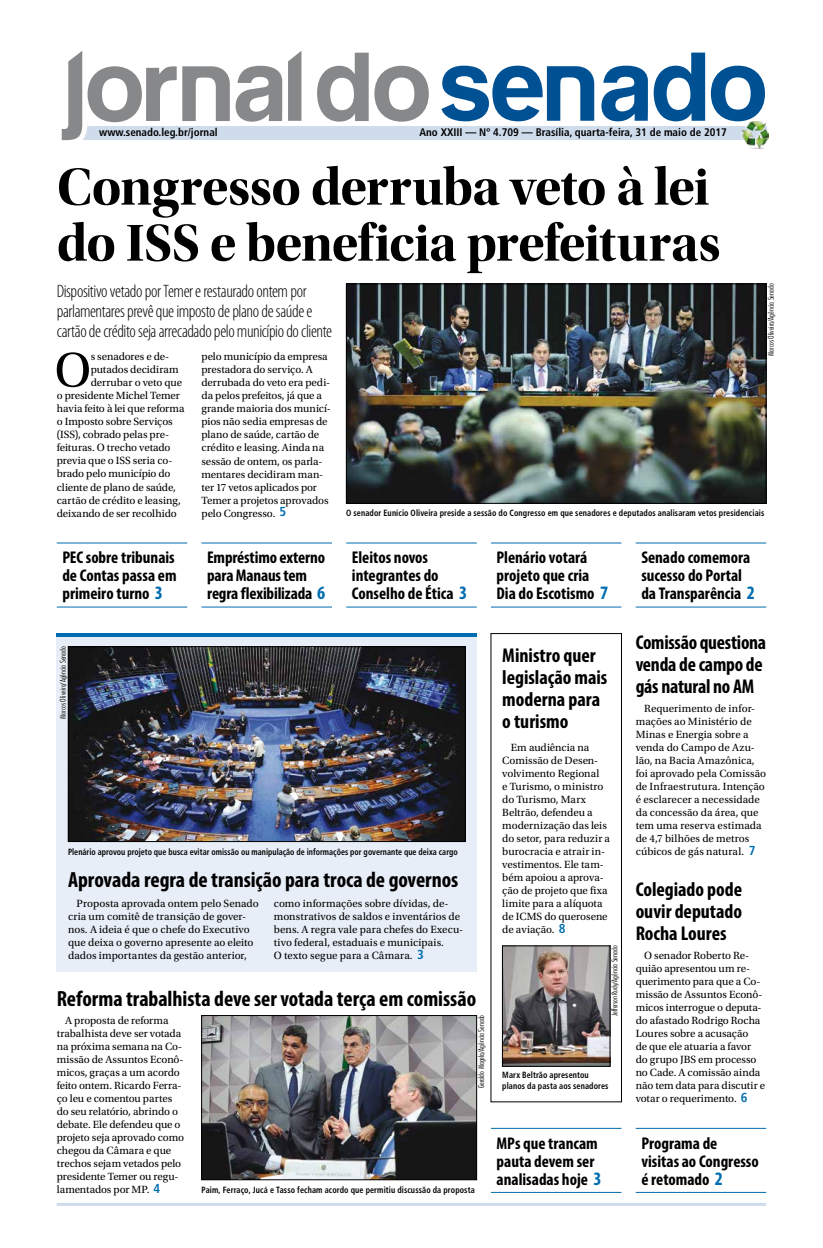
<style>
.page{position:relative;width:823px;height:1248px;background:#fff}
.page>*{position:absolute;margin:0;border:0;box-sizing:border-box;transform-origin:0 0}
.t1{font:54px/56px "Utopia Std Bold Disp";letter-spacing:-.015em;color:#000}
.t2{font:50.8px "Utopia Std";color:#000}
.t3{font:700 condensed 22px "Myriad Pro";color:#000}
.t4{font:700 condensed 20px/22px "Myriad Pro";letter-spacing:-.005em;color:#000}
.t5{font:300 condensed 18px/20px "Myriad Pro";letter-spacing:-.025em;color:#000}
.t6{font:700 condensed 17px/18px "Myriad Pro";color:#000}
.t7{font:11px/13px "Utopia Std";letter-spacing:-.005em;color:#000}
.t8{font:700 condensed 11px "Frutiger";color:#000}
.t9{font:700 condensed 9px/11px "Frutiger";letter-spacing:.01em;color:#000;scale:.9 1}
.t10{font:700 condensed 9px "Frutiger";letter-spacing:.01em;color:#000;scale:.89 1}
.t11{font:300 condensed 8px "Futura BT";color:#000}
.s1{font-family:"Frutiger";font-weight:700;font-stretch:condensed;font-size:13px;color:#006db0}
.s2{font-size:19px;color:#006db0}
</style>
<div class="page">
<hr style="left:57px;top:1202px;width:708px;height:3px;background:#cfdcec">
<div style="left:57px;top:633px;width:419px;height:338px;background:#e8eef7"></div>
<div style="left:76px;top:126px;width:689px;height:13px;background:#cfdcec"></div>
<svg style="left:317px;top:53px;width:51px;height:69px"></svg>
<svg style="left:374px;top:66px;width:54px;height:56px"></svg>
<svg style="left:288px;top:51px;width:13px;height:70px"></svg>
<svg style="left:653px;top:53px;width:51px;height:68px"></svg>
<svg style="left:710px;top:66px;width:54px;height:55px"></svg>
<svg style="left:441px;top:66px;width:153px;height:55px"></svg>
<svg style="left:601px;top:66px;width:46px;height:55px"></svg>
<svg style="left:61px;top:51px;width:221px;height:90px"></svg>
<div style="left:737px;top:118px;width:32px;height:33px;background:#fff;opacity:.75"></div>
<img style="left:741px;top:121px;width:27px;height:27px">
<hr style="left:635px;top:1127px;width:130px;height:1px;background:#006db0">
<hr style="left:635px;top:1191px;width:130px;height:1px;background:#006db0">
<hr style="left:635px;top:542px;width:130px;height:1px;background:#006db0">
<hr style="left:635px;top:606px;width:130px;height:1px;background:#006db0">
<hr style="left:346px;top:542px;width:130px;height:1px;background:#006db0">
<hr style="left:346px;top:606px;width:130px;height:1px;background:#006db0">
<hr style="left:490px;top:542px;width:131px;height:1px;background:#006db0">
<hr style="left:490px;top:606px;width:131px;height:1px;background:#006db0">
<hr style="left:57px;top:542px;width:130px;height:1px;background:#006db0">
<hr style="left:57px;top:606px;width:130px;height:1px;background:#006db0">
<hr style="left:201px;top:542px;width:131px;height:1px;background:#006db0">
<hr style="left:201px;top:606px;width:131px;height:1px;background:#006db0">
<hr style="left:490px;top:1127px;width:131px;height:1px;background:#006db0">
<hr style="left:490px;top:1191px;width:131px;height:1px;background:#006db0">
<img style="left:348px;top:286px;width:415px;height:215px">
<div style="left:346px;top:284px;width:419px;height:219px;border:1px solid #000"></div>
<img style="left:70px;top:648px;width:393px;height:191px">
<div style="left:68px;top:646px;width:397px;height:195px;border:1px solid #000"></div>
<img style="left:504px;top:947px;width:103px;height:117px">
<div style="left:502px;top:945px;width:107px;height:121px;border:1px solid #000"></div>
<img style="left:203px;top:1017px;width:271px;height:160px">
<div style="left:201px;top:1015px;width:275px;height:164px;border:1px solid #000"></div>
<hr style="left:57px;top:633px;width:419px;height:3px;background:#006db0">
<p class="t8" style="left:99px;top:126px;width:120px">www.senado.leg.br/jornal</p>
<p class="t8" style="left:419px;top:126px;width:309px">Ano XXIII — Nº 4.709 — Brasília, quarta-feira, 31 de maio de 2017</p>
<h1 class="t1" style="left:57px;top:159px;width:665px">Congresso derruba veto à lei do ISS e beneficia prefeituras</h1>
<h3 class="t5" style="left:57px;top:281px;width:277px">Dispositivo vetado por Temer e restaurado ontem por parlamentares prevê que imposto de plano de saúde e cartão de crédito seja arrecadado pelo município do cliente</h3>
<h2 class="t2" style="left:54px;top:342px;width:38px">O</h2>
<p class="t7" style="left:91px;top:350px;width:80px">s senadores e de-</p>
<p class="t11" style="left:765px;top:356px;width:74px;rotate:-90deg">Marcos Oliveira/Agência Senado</p>
<p class="t7" style="left:201px;top:350px;width:131px">pelo município da empresa prestadora do serviço. A derrubada do veto era pedi&shy;da pelos prefeitos, já que a grande maioria dos municí&shy;pios não sedia empresas de plano de saúde, cartão de crédito e leasing. Ainda na sessão de ontem, os parla&shy;mentares decidiram man&shy;ter 17 vetos aplicados por<br>Temer a projetos aprovados pelo Congresso. <span class="s1">5</span></p>
<p class="t7" style="left:91px;top:363px;width:89px">putados decidiram</p>
<p class="t7" style="left:91px;top:376px;width:93px">derrubar o veto que</p>
<p class="t7" style="left:57px;top:389px;width:124px">o presidente Michel Temer</p>
<p class="t7" style="left:57px;top:402px;width:129px">havia feito à lei que reforma</p>
<p class="t7" style="left:57px;top:415px;width:117px">o Imposto sobre Serviços</p>
<p class="t7" style="left:57px;top:428px;width:114px">(ISS), cobrado pelas pre-</p>
<p class="t7" style="left:57px;top:441px;width:115px">feituras. O trecho vetado</p>
<p class="t7" style="left:57px;top:454px;width:117px">previa que o ISS seria co-</p>
<p class="t7" style="left:57px;top:467px;width:115px">brado pelo município do</p>
<p class="t7" style="left:57px;top:480px;width:121px">cliente de plano de saúde,</p>
<p class="t7" style="left:57px;top:493px;width:125px">cartão de crédito e leasing,</p>
<p class="t7" style="left:57px;top:506px;width:121px">deixando de ser recolhido</p>
<p class="t9" style="left:346px;top:508px;width:466px">O senador Eunício Oliveira preside a sessão do Congresso em que senadores e deputados analisaram vetos presidenciais</p>
<h3 class="t6" style="left:62px;top:548px;width:116px;text-align:justify">PEC sobre tribunais de Contas passa em primeiro turno <span class="s2">3</span></h3>
<h3 class="t6" style="left:207px;top:548px;width:120px">Empréstimo externo para Manaus tem regra flexibilizada <span class="s2">6</span></h3>
<p class="t11" style="left:58px;top:718px;width:74px;rotate:-90deg">Marcos Oliveira/Agência Senado</p>
<h3 class="t6" style="left:351px;top:548px;width:117px">Eleitos novos integrantes do<br>Conselho de Ética <span class="s2">3</span></h3>
<h3 class="t6" style="left:496px;top:548px;width:113px">Plenário votará projeto que cria<br>Dia do Escotismo <span class="s2">7</span></h3>
<h3 class="t4" style="left:502px;top:643px;width:106px">Ministro quer legislação mais moderna para o turismo</h3>
<p class="t10" style="left:68px;top:846px;width:439px">Plenário aprovou projeto que busca evitar omissão ou manipulação de informações por governante que deixa cargo</p>
<h3 class="t3" style="left:68px;top:865px;width:391px">Aprovada regra de transição para troca de governos</h3>
<p class="t7" style="left:68px;top:896px;width:192px;text-indent:9px">Proposta aprovada ontem pelo Senado cria um comitê de transição de gover&shy;nos. A ideia é que o chefe do Executivo que deixa o governo apresente ao eleito dados importantes da gestão anterior,</p>
<p class="t7" style="left:274px;top:896px;width:191px">como informações sobre dívidas, de&shy;monstrativos de saldos e inventários de bens. A regra vale para chefes do Execu&shy;tivo federal, estaduais e municipais.<br>O texto segue para a Câmara. <span class="s1">3</span></p>
<h3 class="t3" style="left:57px;top:984px;width:420px">Reforma trabalhista deve ser votada terça em comissão</h3>
<p class="t7" style="left:57px;top:1013px;width:129px;text-indent:9px">A proposta de reforma trabalhista deve ser votada na próxima semana na Co&shy;missão de Assuntos Econô&shy;micos, graças a um acordo feito ontem. Ricardo Ferra&shy;ço leu e comentou partes do seu relatório, abrindo o debate. Ele defendeu que o projeto seja aprovado como chegou da Câmara e que trechos sejam vetados pelo presidente Temer ou regu&shy;lamentados por MP. <span class="s1">4</span></p>
<p class="t11" style="left:476px;top:1087px;width:75px;rotate:-90deg">Geraldo Magela/Agência Senado</p>
<p class="t9" style="left:201px;top:1184px;width:305px">Paim, Ferraço, Jucá e Tasso fecham acordo que permitiu discussão da proposta</p>
<p class="t7" style="left:502px;top:740px;width:109px;text-indent:9px">Em audiência na<br>Comissão de Desen&shy;volvimento Regional<br>e Turismo, o ministro do Turismo, Marx<br>Beltrão, defendeu a modernização das leis do setor, para reduzir a burocracia e atrair in&shy;vestimentos. Ele tam&shy;bém apoiou a aprova&shy;ção de projeto que fixa limite para a alíquota de ICMS do querosene de aviação. <span class="s1">8</span></p>
<p class="t11" style="left:609px;top:1015px;width:72px;rotate:-90deg">Jefferson Rudy/Agência Senado</p>
<p class="t9" style="left:502px;top:1069px;width:119px">Marx Beltrão apresentou planos da pasta aos senadores</p>
<h3 class="t6" style="left:496px;top:1133px;width:106px">MPs que trancam pauta devem ser analisadas hoje <span class="s2">3</span></h3>
<h3 class="t6" style="left:641px;top:548px;width:115px">Senado comemora sucesso do Portal da Transparência <span class="s2">2</span></h3>
<h3 class="t4" style="left:635px;top:630px;width:132px">Comissão questiona venda de campo de gás natural no AM</h3>
<p class="t7" style="left:635px;top:701px;width:132px;text-indent:9px">Requerimento de infor&shy;mações ao Ministério de<br>Minas e Energia sobre a venda do Campo de Azu&shy;lão, na Bacia Amazônica, foi aprovado pela Comissão de Infraestrutura. Intenção é esclarecer a necessidade da concessão da área, que tem uma reserva estimada de 4,7 bilhões de metros cúbicos de gás natural. <span class="s1">7</span></p>
<h3 class="t4" style="left:635px;top:877px;width:108px;text-align:justify">Colegiado pode ouvir deputado Rocha Loures</h3>
<p class="t7" style="left:635px;top:948px;width:131px;text-indent:9px">O senador Roberto Re&shy;quião apresentou um re&shy;querimento para que a Co&shy;missão de Assuntos Econô&shy;micos interrogue o deputa&shy;do afastado Rodrigo Rocha<br>Loures sobre a acusação<br>de que ele atuaria a favor do grupo JBS em processo no Cade. A comissão ainda não tem data para discutir e votar o requerimento. <span class="s1">6</span></p>
<h3 class="t6" style="left:641px;top:1133px;width:119px">Programa de visitas ao Congresso é retomado <span class="s2">2</span></h3>
</div>
